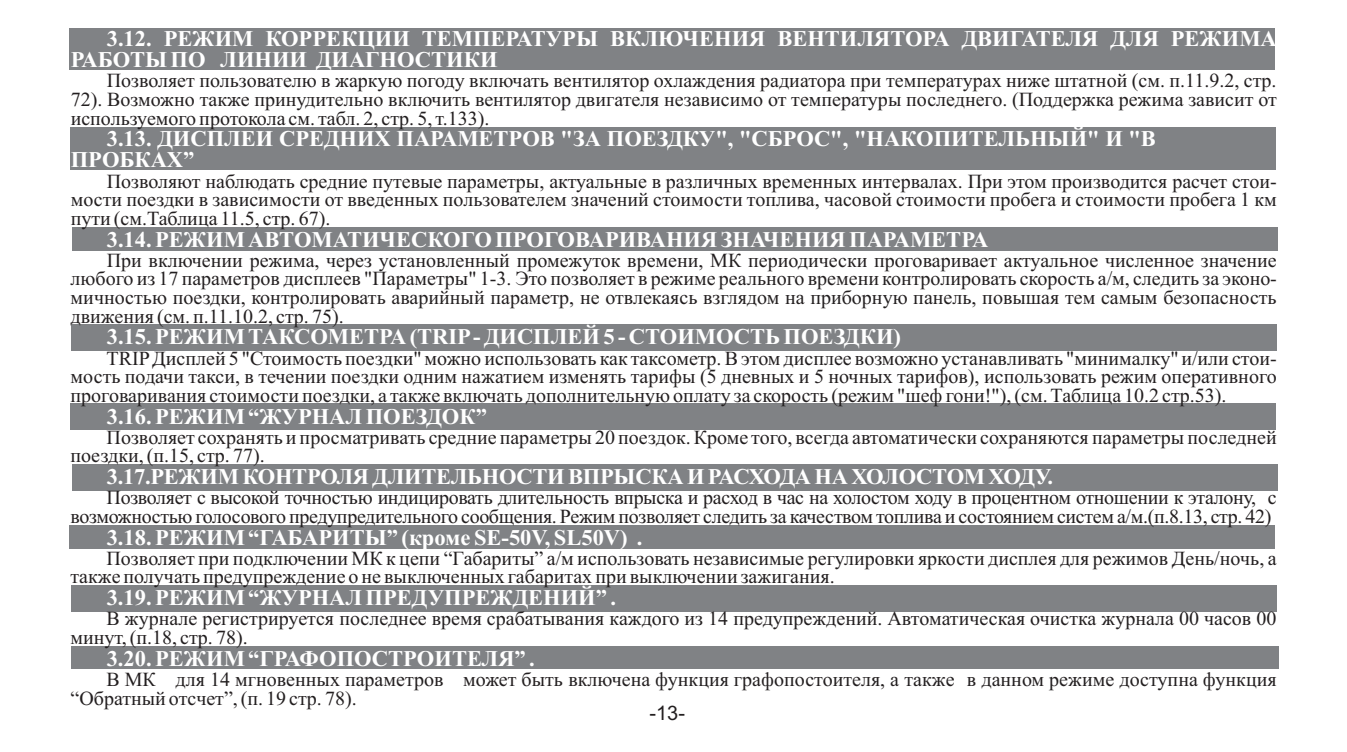
<style>
.page{position:relative;width:1347px;height:752px;background:#fff}
.page>*{position:absolute;margin:0;border:0;box-sizing:border-box;transform-origin:0 0}
.t1{font:700 22.5px/21px "Times New Roman";color:#fff}
.t2{font:20px/18.5px "Times New Roman";color:#231f20;text-align:justify}
.t3{font:20px/18.5px "Times New Roman";letter-spacing:-.02em;color:#231f20;text-align:right}
.t4{font:20px "Arial";color:#231f20}
</style>
<div class="page">
<div style="left:72px;top:646px;width:1206px;height:23px;background:#808285"></div>
<div style="left:71px;top:585px;width:1205px;height:26px;background:#808285"></div>
<div style="left:69px;top:524px;width:1205px;height:24px;background:#808285"></div>
<div style="left:72px;top:463px;width:1205px;height:27px;background:#808285"></div>
<div style="left:70px;top:403px;width:1205px;height:26px;background:#808285"></div>
<div style="left:72px;top:324px;width:1204px;height:26px;background:#808285"></div>
<div style="left:72px;top:227px;width:1205px;height:23px;background:#808285"></div>
<div style="left:70px;top:29px;width:1204px;height:41px;background:#808285"></div>
<div style="left:71px;top:127px;width:1204px;height:43px;background:#808285"></div>
<p class="t1" style="left:71px;top:30px;width:1207px;text-indent:36px">3.12. РЕЖИМ КОРРЕКЦИИ ТЕМПЕРАТУРЫ ВКЛЮЧЕНИЯ ВЕНТИЛЯТОРА ДВИГАТЕЛЯ ДЛЯ РЕЖИМА<br>РАБОТЫ ПО ЛИНИИ ДИАГНОСТИКИ</p>
<p class="t2" style="left:71px;top:73px;width:1207px;text-indent:36px">Позволяет пользователю в жаркую погоду включать вентилятор охлаждения радиатора при температурах ниже штатной (см. п.11.9.2, стр.<br>72). Возможно также принудительно включить вентилятор двигателя независимо от температуры последнего. (Поддержка режима зависит от используемого протокола см. табл. 2, стр. 5, т.133).</p>
<p class="t1" style="left:71px;top:131px;width:1086px;text-indent:36px">3.13. ДИСПЛЕИ СРЕДНИХ ПАРАМЕТРОВ "ЗА ПОЕЗДКУ", "СБРОС", "НАКОПИТЕЛЬНЫЙ" И "В<br>ПРОБКАХ”</p>
<p class="t2" style="left:71px;top:173px;width:1207px;text-indent:36px">Позволяют наблюдать средние путевые параметры, актуальные в различных временных интервалах. При этом производится расчет стои&shy;мости поездки в зависимости от введенных пользователем значений стоимости топлива, часовой стоимости пробега и стоимости пробега 1 км пути (см.Таблица 11.5, стр. 67).</p>
<p class="t2" style="left:71px;top:252px;width:1207px;text-indent:36px">При включении режима, через установленный промежуток времени, МК периодически проговаривает актуальное численное значение любого из 17 параметров дисплеев "Параметры" 1-3. Это позволяет в режиме реального времени контролировать скорость а/м, следить за эконо&shy;мичностью поездки, контролировать аварийный параметр, не отвлекаясь взглядом на приборную панель, повышая тем самым безопасность движения (см. п.11.10.2, стр. 75).</p>
<p class="t2" style="left:71px;top:350px;width:1207px;text-indent:36px">TRIPДисплей 5 "Стоимость поездки" можно использовать как таксометр. В этом дисплее возможно устанавливать "минималку" и/или стои&shy;мость подачи такси, в течении поездки одним нажатием изменять тарифы (5 дневных и 5 ночных тарифов), использовать режим оперативного проговаривания стоимости поездки, а также включать дополнительную оплату за скорость (режим "шеф гони!"), (см. Таблица 10.2 стр.53).</p>
<p class="t2" style="left:71px;top:429px;width:1207px;text-indent:36px">Позволяет сохранять и просматривать средние параметры 20 поездок. Кроме того, всегда автоматически сохраняются параметры последней поездки, (п.15, стр. 77).</p>
<p class="t3" style="left:71px;top:490px;width:1207px">Позволяет с высокой точностью индицировать длительность впрыска и расход в час на холостом ходу в процентном отношении к эталону, с возможностью голосового предупредительного сообщения. Режим позволяет следить за качеством топлива и состоянием систем а/м.(п.8.13, стр. 42)</p>
<p class="t2" style="left:70px;top:550px;width:1207px;text-indent:36px">Позволяет при подключении МК к цепи “Габариты” а/м использовать независимые регулировки яркости дисплея для режимов День/ночь, а также получать предупреждение о не выключенных габаритах при выключении зажигания.</p>
<p class="t2" style="left:70px;top:611px;width:1207px;text-indent:36px">В журнале регистрируется последнее время срабатывания каждого из 14 предупреждений. Автоматическая очистка журнала 00 часов 00 минут, (п.18, стр. 78).</p>
<p class="t2" style="left:70px;top:671px;width:1207px;text-indent:36px">В МК для 14 мгновенных параметров может быть включена функция графопостоителя, а также в данном режиме доступна функция “Обратный отсчет”, (п. 19 стр. 78).</p>
<p class="t4" style="left:649px;top:704px;width:37px">-13-</p>
<p class="t1" style="left:107px;top:231px;width:883px">3.14. РЕЖИМ АВТОМАТИЧЕСКОГО ПРОГОВАРИВАНИЯ ЗНАЧЕНИЯПАРАМЕТРА</p>
<p class="t1" style="left:107px;top:328px;width:796px">3.15. РЕЖИМ ТАКСОМЕТРА (TRIP- ДИСПЛЕЙ 5 - СТОИМОСТЬ ПОЕЗДКИ)</p>
<p class="t1" style="left:107px;top:407px;width:382px">3.16. РЕЖИМ “ЖУРНАЛ ПОЕЗДОК”</p>
<p class="t1" style="left:107px;top:468px;width:947px">3.17.РЕЖИМ КОНТРОЛЯ ДЛИТЕЛЬНОСТИ ВПРЫСКА И РАСХОДА НА ХОЛОСТОМ ХОДУ.</p>
<p class="t1" style="left:107px;top:528px;width:537px">3.18. РЕЖИМ “ГАБАРИТЫ” (кроме SE-50V, SL50V) .</p>
<p class="t1" style="left:107px;top:589px;width:511px">3.19. РЕЖИМ “ЖУРНАЛ ПРЕДУПРЕЖДЕНИЙ” .</p>
<p class="t1" style="left:107px;top:649px;width:429px">3.20. РЕЖИМ “ГРАФОПОСТРОИТЕЛЯ” .</p>
</div>
